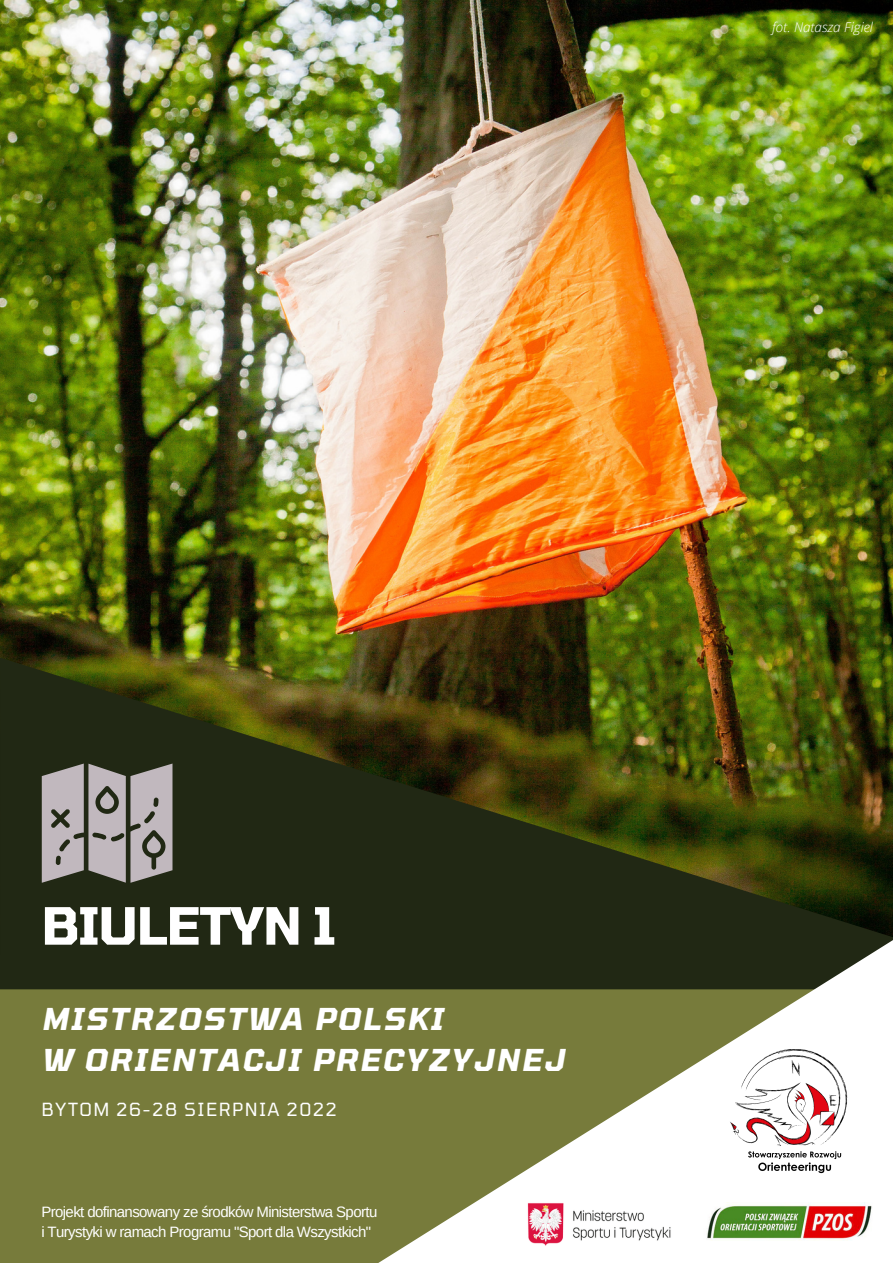
<style>
.page{position:relative;width:893px;height:1264px;background:#fff}
.page>*{position:absolute;margin:0;border:0;box-sizing:border-box;transform-origin:0 0}
.t1{font:700 51px "Tomorrow";letter-spacing:-.025em;color:#fff}
.t2{font:italic 700 30px/41.5px "Tomorrow";letter-spacing:.08em;color:#fff}
.t3{font:18px "Tomorrow";letter-spacing:.08em;color:#fff}
.t4{font:15px/20.2px "Arimo";letter-spacing:-.04em;color:#fff}
.t5{font:italic 300 13.5px "Open Sans";color:#fff}
</style>
<div class="page">
<div style="left:0;top:0;width:892px;height:1262px;background:#777b3b"></div>
<img style="left:0;top:0;width:892px;height:657px">
<svg style="left:0;top:657px;width:892px;height:332px;background:#32360e"></svg>
<svg style="left:312px;top:914px;width:580px;height:348px"></svg>
<img style="left:716px;top:1049px;width:144px;height:124px">
<svg style="left:42px;top:763px;width:130px;height:119px;background:#999493"></svg>
<img style="left:508px;top:1185px;width:181px;height:77px">
<img style="left:703px;top:1202px;width:170px;height:38px">
<p class="t5" style="left:772px;top:17px;width:102px">fot. Natasza Figiel</p>
<h1 class="t1" style="left:41px;top:893px;width:296px">BIULETYN 1</h1>
<h2 class="t2" style="left:41px;top:996px;width:524px">MISTRZOSTWA POLSKI<br>W ORIENTACJI PRECYZYJNEJ</h2>
<p class="t3" style="left:41px;top:1097px;width:297px">BYTOM 26-28 SIERPNIA 2022</p>
<p class="t4" style="left:41px;top:1201px;width:337px">Projekt dofinansowany ze środków Ministerstwa Sportu i Turystyki w ramach Programu "Sport dla Wszystkich"</p>
</div>
